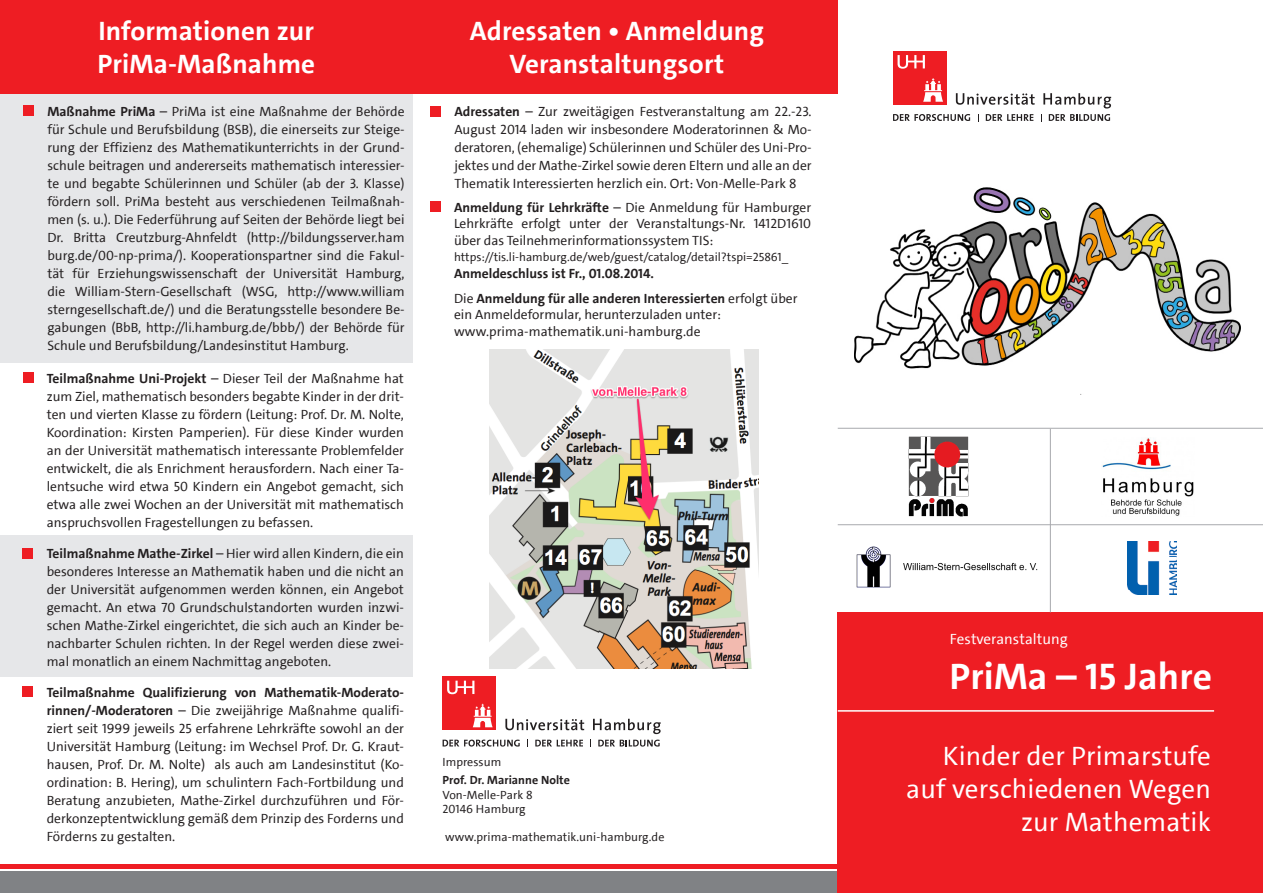
<style>
.page{position:relative;width:1263px;height:893px;background:#fff}
.page>*{position:absolute;margin:0;border:0;box-sizing:border-box;transform-origin:0 0}
.t1{font:700 37.5px "The Sans UHH";letter-spacing:.005em;color:#fff}
.t2{font:700 27px/33px "The Sans UHH";letter-spacing:.005em;color:#fff}
.t3{font:27px/33px "The Sans UHH";letter-spacing:.005em;color:#fff;text-align:right}
.t4{font:15px "The Sans UHH";letter-spacing:.005em;color:#fff}
.t5{font:13.5px/18px "The Sans UHH";color:#231f20;text-align:justify}
.t6{font:700 13.5px/25px "The Sans UHH";color:#231f20}
.t7{font:12px/14.4px "The Sans UHH";color:#231f20}
.t8{font:700 12px "The Sans UHH";letter-spacing:.005em;color:#231f20}
.s1{font-weight:700}
.s2{font-weight:400}
</style>
<div class="page">
<div style="left:0;top:94px;width:413px;height:269px;background:#e6e7e9"></div>
<div style="left:0;top:536px;width:412px;height:141px;background:#e6e7e9"></div>
<div style="left:0;top:0;width:838px;height:94px;background:#ee1d23"></div>
<div style="left:0;top:872px;width:1263px;height:21px;background:#808285"></div>
<svg style="left:956px;top:93px;width:79px;height:12px"></svg>
<div style="left:893px;top:51px;width:53px;height:53px;background:#ee1d23"></div>
<svg style="left:923px;top:78px;width:20px;height:24px"></svg>
<svg style="left:897px;top:55px;width:28px;height:14px"></svg>
<svg style="left:893px;top:114px;width:77px;height:7px"></svg>
<svg style="left:986px;top:114px;width:47px;height:7px"></svg>
<svg style="left:1041px;top:93px;width:70px;height:29px"></svg>
<div style="left:23px;top:106px;width:11px;height:10px;background:#ee1d23"></div>
<div style="left:23px;top:548px;width:10px;height:10px;background:#ee1d23"></div>
<svg style="left:505px;top:719px;width:79px;height:11px"></svg>
<div style="left:443px;top:677px;width:53px;height:53px;background:#ee1d23"></div>
<svg style="left:473px;top:704px;width:20px;height:23px"></svg>
<svg style="left:447px;top:681px;width:27px;height:13px"></svg>
<svg style="left:443px;top:740px;width:77px;height:7px"></svg>
<svg style="left:535px;top:740px;width:48px;height:6px"></svg>
<svg style="left:590px;top:719px;width:71px;height:28px"></svg>
<hr style="left:0;top:864px;width:1263px;height:4px;background:#ee1d23">
<div style="left:838px;top:612px;width:425px;height:281px;background:#ee1d23"></div>
<hr style="left:838px;top:710px;width:376px;height:2px;background:#fff">
<img style="left:856px;top:546px;width:182px;height:42px">
<div style="left:23px;top:373px;width:10px;height:10px;background:#ee1d23"></div>
<div style="left:23px;top:687px;width:10px;height:10px;background:#ee1d23"></div>
<img style="left:489px;top:349px;width:269px;height:320px">
<div style="left:431px;top:106px;width:10px;height:10px;background:#ee1d23"></div>
<div style="left:430px;top:202px;width:10px;height:10px;background:#ee1d23"></div>
<hr style="left:838px;top:524px;width:425px;height:1px;background:#a8a9ad">
<hr style="left:1050px;top:429px;width:1px;height:183px;background:#a8a9ad">
<hr style="left:838px;top:428px;width:425px;height:1px;background:#a8a9ad">
<img style="left:909px;top:436px;width:59px;height:81px">
<img style="left:1127px;top:541px;width:50px;height:53px">
<img style="left:1102px;top:438px;width:92px;height:78px">
<img style="left:854px;top:187px;width:386px;height:182px">
<h2 class="t2" style="left:97px;top:15px;width:219px">Informationen zur<br>PriMa-Maßnahme</h2>
<p class="t5" style="left:47px;top:102px;width:359px"><span class="s1">Maßnahme PriMa</span> – PriMa ist eine Maßnahme der Behörde für Schule und Berufsbildung (BSB), die einerseits zur Steige&shy;rung der Effizienz des Mathematikunterrichts in der Grund&shy;schule beitragen und andererseits mathematisch interessier&shy;te und begabte Schülerinnen und Schüler (ab der 3. Klasse) fördern soll. PriMa besteht aus verschiedenen Teilmaßnah&shy;men (s. u.). Die Federführung auf Seiten der Behörde liegt bei Dr. Britta Creutzburg-Ahnfeldt (http://bildungsserver.ham burg.de/00-np-prima/). Kooperationspartner sind die Fakul&shy;tät für Erziehungswissenschaft der Universität Hamburg, die William-Stern-Gesellschaft (WSG, http://www.william sterngesellschaft.de/) und die Beratungsstelle besondere Be&shy;gabungen (BbB, http://li.hamburg.de/bbb/) der Behörde für Schule und Berufsbildung/Landesinstitut Hamburg.</p>
<p class="t5" style="left:47px;top:369px;width:359px"><span class="s1">Teilmaßnahme Uni-Projekt</span> – Dieser Teil der Maßnahme hat zum Ziel, mathematisch besonders begabte Kinder in der drit&shy;ten und vierten Klasse zu fördern (Leitung: Prof. Dr. M. Nolte, Koordination: Kirsten Pamperien). Für diese Kinder wurden an der Universität mathematisch interessante Problemfelder entwickelt, die als Enrichment herausfordern. Nach einer Ta&shy;lentsuche wird etwa 50 Kindern ein Angebot gemacht, sich etwa alle zwei Wochen an der Universität mit mathematisch anspruchsvollen Fragestellungen zu befassen.</p>
<p class="t5" style="left:47px;top:545px;width:359px"><span class="s1">Teilmaßnahme Mathe-Zirkel</span> – Hier wird allen Kindern, die ein besonderes Interesse an Mathematik haben und die nicht an der Universität aufgenommen werden können, ein Angebot gemacht. An etwa 70 Grundschulstandorten wurden inzwi&shy;schen Mathe-Zirkel eingerichtet, die sich auch an Kinder be&shy;nachbarter Schulen richten. In der Regel werden diese zwei&shy;mal monatlich an einem Nachmittag angeboten.</p>
<p class="t5" style="left:47px;top:683px;width:359px"><span class="s1">Teilmaßnahme Qualifizierung von Mathematik-Moderato&shy;rinnen/-Moderatoren</span> – Die zweijährige Maßnahme qualifi&shy;ziert seit 1999 jeweils 25 erfahrene Lehrkräfte sowohl an der Universität Hamburg (Leitung: im Wechsel Prof. Dr. G. Kraut&shy;hausen, Prof. Dr. M. Nolte) als auch am Landesinstitut (Ko&shy;ordination: B. Hering), um schulintern Fach-Fortbildung und Beratung anzubieten, Mathe-Zirkel durchzuführen und För&shy;derkonzeptentwicklung gemäß dem Prinzip des Forderns und Förderns zu gestalten.</p>
<h2 class="t2" style="left:470px;top:15px;width:296px;text-align:center">Adressaten • Anmeldung<br>Veranstaltungsort</h2>
<p class="t5" style="left:454px;top:103px;width:359px"><span class="s1">Adressaten</span> – Zur zweitägigen Festveranstaltung am 22.-23.<br>August 2014 laden wir insbesondere Moderatorinnen &amp; Mo&shy;deratoren, (ehemalige) Schülerinnen und Schüler des Uni-Pro&shy;jektes und der Mathe-Zirkel sowie deren Eltern und alle an der Thematik Interessierten herzlich ein. Ort: Von-Melle-Park 8</p>
<p class="t5" style="left:454px;top:199px;width:359px;line-height:16.5px"><span class="s1">Anmeldung für Lehrkräfte</span> – Die Anmeldung für Hamburger Lehrkräfte erfolgt unter der Veranstaltungs-Nr. 1412D1610 über das Teilnehmerinformationssystem TIS:</p>
<p class="t7" style="left:454px;top:250px;width:336px">https://tis.li-hamburg.de/web/guest/catalog/detail?tspi=25861_</p>
<p class="t6" style="left:454px;top:261px;width:345px">Anmeldeschluss ist Fr., 01.08.2014.<br><span class="s2">Die</span> Anmeldung für alle anderen Interessierten <span class="s2">erfolgt über</span></p>
<p class="t5" style="left:454px;top:306px;width:268px;line-height:16.5px">ein Anmeldeformular, herunterzuladen unter: www.prima-mathematik.uni-hamburg.de</p>
<p class="t7" style="left:443px;top:754px;width:60px">Impressum</p>
<p class="t8" style="left:443px;top:772px;width:129px">Prof. Dr. Marianne Nolte</p>
<p class="t7" style="left:443px;top:787px;width:92px">Von-Melle-Park 8<br>20146 Hamburg</p>
<p class="t7" style="left:445px;top:829px;width:221px">www.prima-mathematik.uni-hamburg.de</p>
<p class="t4" style="left:950px;top:629px;width:119px">Festveranstaltung</p>
<h1 class="t1" style="left:949px;top:652px;width:264px">PriMa – 15 Jahre</h1>
<h2 class="t3" style="left:906px;top:739px;width:306px">Kinder der Primarstufe auf verschiedenen Wegen zur Mathematik</h2>
</div>
